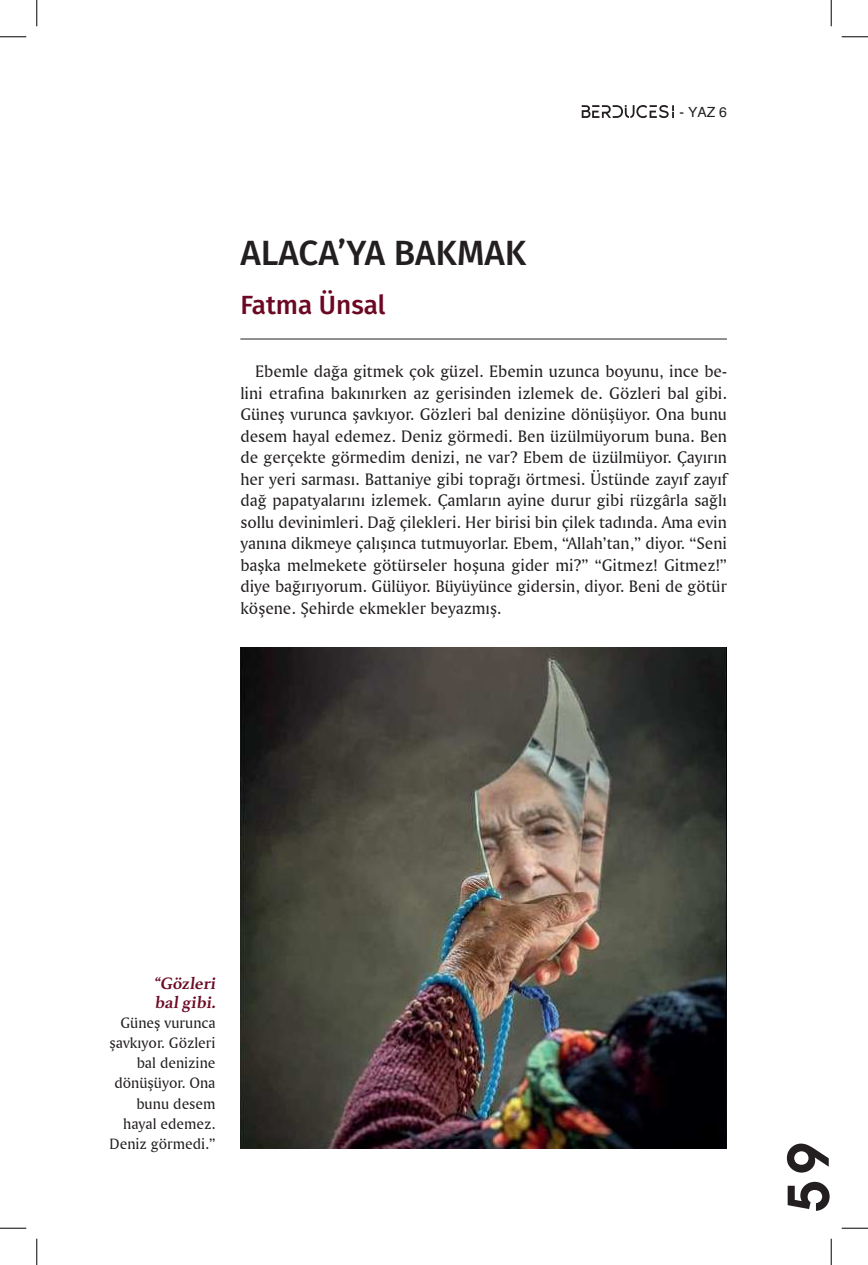
<style>
.page{position:relative;width:868px;height:1265px;background:#fff}
.page>*{position:absolute;margin:0;border:0;box-sizing:border-box;transform-origin:0 0}
.t1{font:600 57.75px "Avant Garde IT Cby BT";color:#231f20}
.t2{font:500 35px "Fira Sans";color:#231f20}
.t3{font:500 26.25px "Fira Sans";color:#6c0824}
.t4{font:17.5px/21.5px "Amerigo BT Roman A";color:#231f20;text-align:justify}
.t5{font:700 17.5px/19.2px "Athelas";color:#6c0a25}
.t6{font:15.75px/20.1px "Amerigo BT Roman A";color:#231f20;text-align:right}
.t7{font:14px "Helvetica";color:#231f20}
</style>
<div class="page">
<svg style="left:581px;top:105px;width:92px;height:13px"></svg>
<hr style="left:240px;top:338px;width:486px;height:1px;background:#231f20">
<img style="left:240px;top:647px;width:486px;height:501px">
<svg style="left:0;top:36px;width:26px;height:1px"></svg>
<svg style="left:841px;top:36px;width:26px;height:1px"></svg>
<svg style="left:0;top:1227px;width:26px;height:1px"></svg>
<svg style="left:841px;top:1227px;width:26px;height:1px"></svg>
<svg style="left:36px;top:0;width:1px;height:26px"></svg>
<svg style="left:36px;top:1238px;width:1px;height:26px"></svg>
<svg style="left:830px;top:0;width:1px;height:26px"></svg>
<svg style="left:830px;top:1238px;width:1px;height:26px"></svg>
<h2 class="t2" style="left:240px;top:224px;width:287px">ALACA’YA BAKMAK</h2>
<h3 class="t3" style="left:240px;top:284px;width:147px">Fatma Ünsal</h3>
<p class="t7" style="left:679px;top:103px;width:49px">- YAZ 6</p>
<p class="t4" style="left:240px;top:360px;width:488px;text-indent:15px">Ebemle dağa gitmek çok güzel. Ebemin uzunca boyunu, ince be&shy;lini etrafına bakınırken az gerisinden izlemek de. Gözleri bal gibi.<br>Güneş vurunca şavkıyor. Gözleri bal denizine dönüşüyor. Ona bunu desem hayal edemez. Deniz görmedi. Ben üzülmüyorum buna. Ben de gerçekte görmedim denizi, ne var? Ebem de üzülmüyor. Çayırın her yeri sarması. Battaniye gibi toprağı örtmesi. Üstünde zayıf zayıf dağ papatyalarını izlemek. Çamların ayine durur gibi rüzgârla sağlı sollu devinimleri. Dağ çilekleri. Her birisi bin çilek tadında. Ama evin yanına dikmeye çalışınca tutmuyorlar. Ebem, “Allah’tan,” diyor. “Seni başka melmekete götürseler hoşuna gider mi?” “Gitmez! Gitmez!” diye bağırıyorum. Gülüyor. Büyüyünce gidersin, diyor. Beni de götür köşene. Şehirde ekmekler beyazmış.</p>
<p class="t5" style="left:154px;top:973px;width:66px">“Gözleri bal gibi.</p>
<p class="t6" style="left:109px;top:1012px;width:107px">Güneş vurunca şavkıyor. Gözleri bal denizine dönüşüyor. Ona bunu desem hayal edemez.<br>Deniz görmedi.”</p>
<h1 class="t1" style="left:773px;top:1212px;width:73px;rotate:-90deg">59</h1>
</div>
